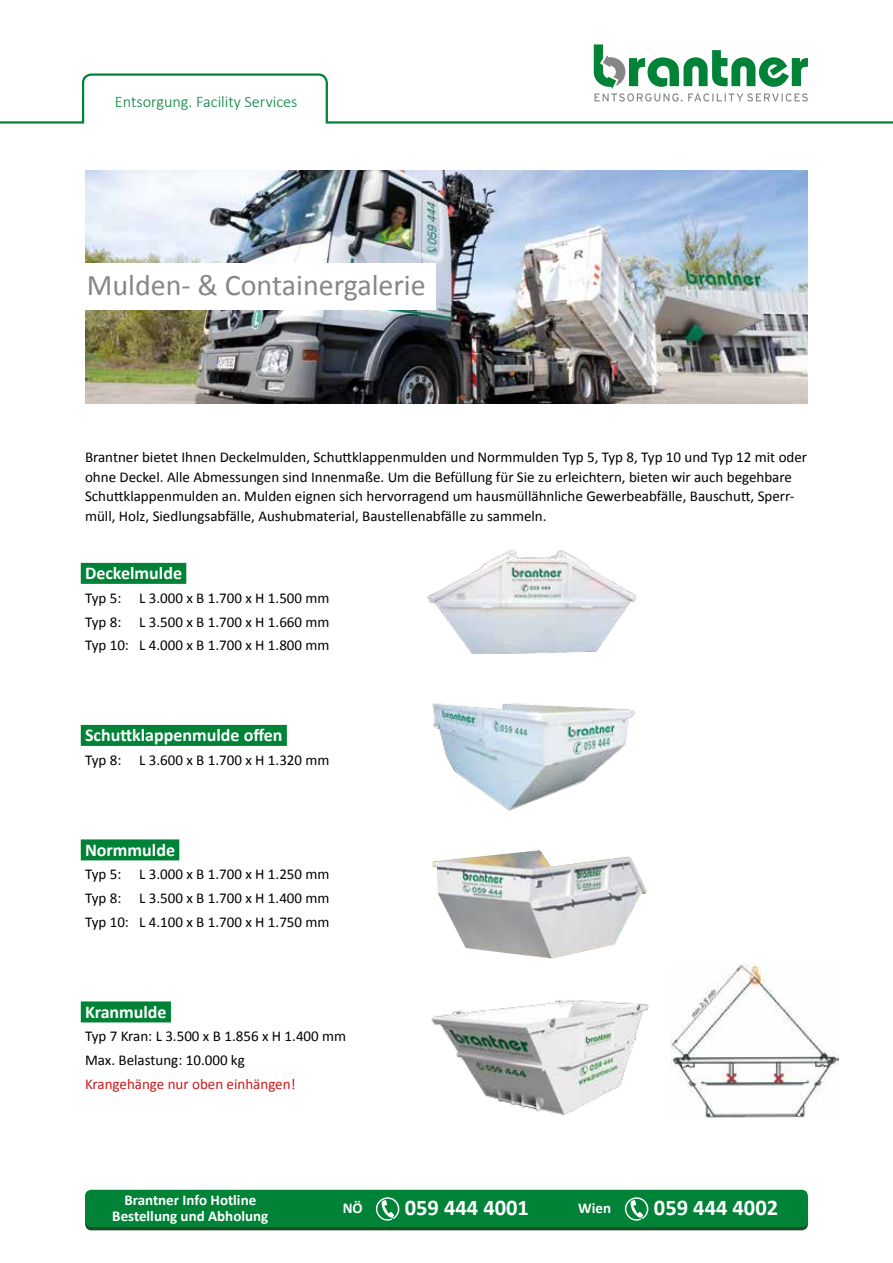
<style>
.page{position:relative;width:893px;height:1263px;background:#fff}
.page>*{position:absolute;margin:0;border:0;box-sizing:border-box;transform-origin:0 0}
.t1{font:30px "Calibri";color:#878787}
.t2{font:700 22.5px "Calibri";color:#fff}
.t3{font:700 18px "Calibri";color:#fff}
.t4{font:300 16.2px "Calibri";color:#008237}
.t5{font:15px/23.7px "Calibri";color:#000}
.t6{font:700 15px/16.5px "Calibri";color:#fff;text-align:center}
.t7{font:15px "Calibri";color:#cd171a}
</style>
<div class="page">
<img style="left:671px;top:964px;width:168px;height:154px">
<svg style="left:594px;top:44px;width:214px;height:28px"></svg>
<svg style="left:0;top:72px;width:893px;height:52px"></svg>
<img style="left:85px;top:170px;width:723px;height:234px">
<div style="left:81px;top:563px;width:105px;height:21px;background:#008237"></div>
<div style="left:81px;top:725px;width:206px;height:21px;background:#008237"></div>
<div style="left:81px;top:839px;width:98px;height:21px;background:#008237"></div>
<div style="left:81px;top:1001px;width:90px;height:21px;background:#008237"></div>
<div style="left:83px;top:263px;width:353px;height:47px;background:#fff"></div>
<img style="left:427px;top:549px;width:210px;height:105px">
<img style="left:432px;top:703px;width:203px;height:108px">
<img style="left:432px;top:850px;width:215px;height:109px">
<img style="left:431px;top:999px;width:218px;height:116px">
<div style="left:85px;top:1193px;width:723px;height:37px;background:#1a4e24;border-radius:6px"></div>
<div style="left:85px;top:1190px;width:723px;height:37px;background:#008237;border-radius:6px"></div>
<svg style="left:376px;top:1197px;width:23px;height:24px"></svg>
<svg style="left:625px;top:1197px;width:23px;height:24px"></svg>
<p class="t4" style="left:115px;top:92px;width:184px">Entsorgung. Facility Services</p>
<h1 class="t1" style="left:87px;top:266px;width:340px">Mulden- &amp; Containergalerie</h1>
<p class="t5" style="left:85px;top:447px;width:724px;line-height:19.5px">Brantner bietet Ihnen Deckelmulden, Schuttklappenmulden und Normmulden Typ 5, Typ 8, Typ 10 und Typ 12 mit oder ohne Deckel. Alle Abmessungen sind Innenmaße. Um die Befüllung für Sie zu erleichtern, bieten wir auch begehbare Schuttklappenmulden an. Mulden eignen sich hervorragend um hausmüllähnliche Gewerbeabfälle, Bauschutt, Sperr&shy;müll, Holz, Siedlungsabfälle, Aushubmaterial, Baustellenabfälle zu sammeln.</p>
<p class="t3" style="left:85px;top:561px;width:99px">Deckelmulde</p>
<p class="t5" style="left:85px;top:586px;width:246px;text-align:justify">Typ 5: L 3.000 x B 1.700 x H 1.500 mm Typ 8: L 3.500 x B 1.700 x H 1.660 mm Typ 10: L 4.000 x B 1.700 x H 1.800 mm</p>
<p class="t3" style="left:85px;top:723px;width:199px">Schuttklappenmulde offen</p>
<p class="t5" style="left:85px;top:748px;width:246px">Typ 8: L 3.600 x B 1.700 x H 1.320 mm</p>
<p class="t3" style="left:85px;top:838px;width:92px">Normmulde</p>
<p class="t5" style="left:85px;top:862px;width:246px;text-align:justify">Typ 5: L 3.000 x B 1.700 x H 1.250 mm Typ 8: L 3.500 x B 1.700 x H 1.400 mm Typ 10: L 4.100 x B 1.700 x H 1.750 mm</p>
<p class="t3" style="left:85px;top:1000px;width:83px">Kranmulde</p>
<p class="t5" style="left:85px;top:1024px;width:263px">Typ 7 Kran: L 3.500 x B 1.856 x H 1.400 mm<br>Max. Belastung: 10.000 kg</p>
<p class="t7" style="left:85px;top:1074px;width:212px">Krangehänge nur oben einhängen!</p>
<p class="t6" style="left:112px;top:1192px;width:158px">Brantner Info Hotline<br>Bestellung und Abholung</p>
<p class="t6" style="left:343px;top:1200px;width:22px">NÖ</p>
<h2 class="t2" style="left:405px;top:1193px;width:126px">059 444 4001</h2>
<p class="t6" style="left:578px;top:1200px;width:34px">Wien</p>
<h2 class="t2" style="left:654px;top:1193px;width:126px">059 444 4002</h2>
</div>
